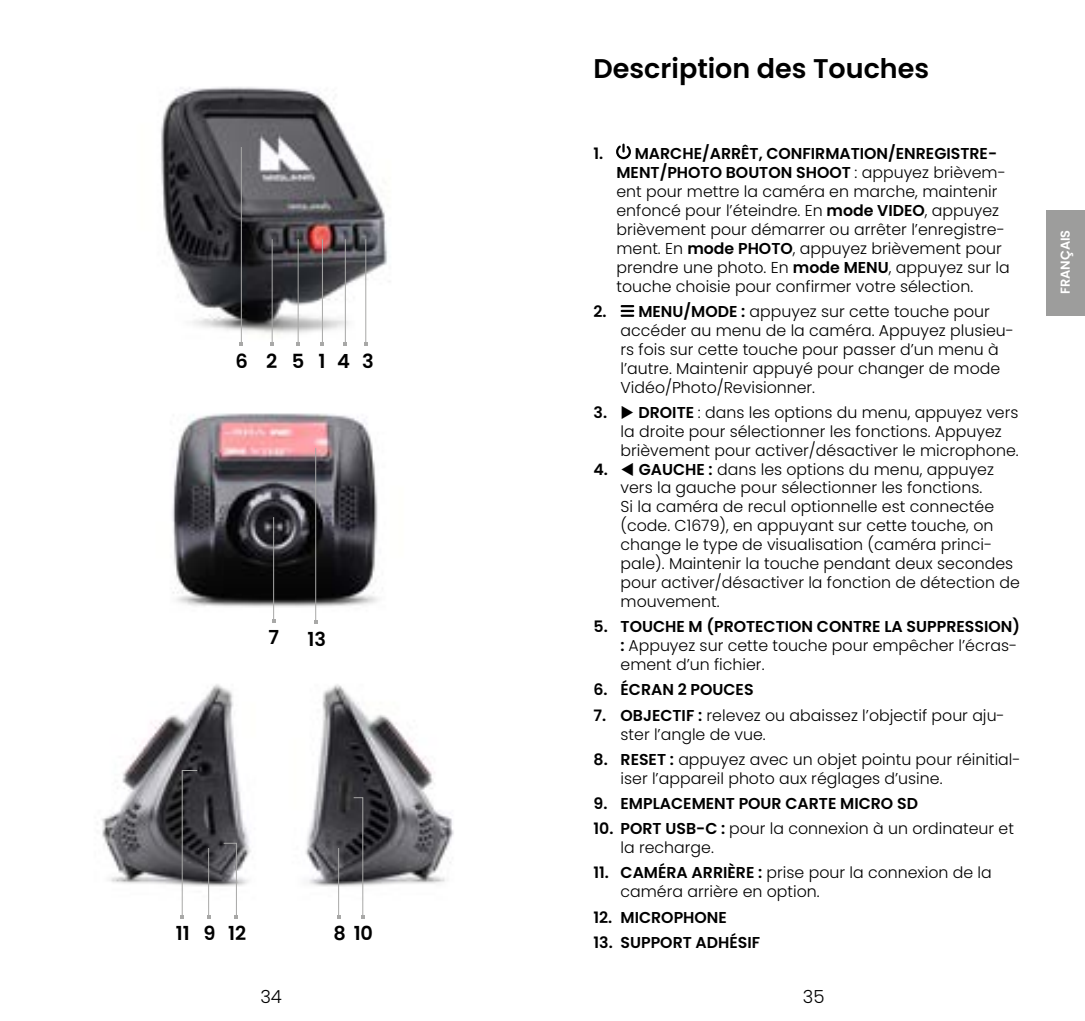
<style>
.page{position:relative;width:1085px;height:1021px;background:#fff}
.page>*{position:absolute;margin:0;border:0;box-sizing:border-box;transform-origin:0 0}
.t1{font:600 27px "Poppins";color:#000}
.t2{font:600 19.35px "Poppins";letter-spacing:.3em;color:#000}
.t3{font:300 18px "Poppins";color:#000}
.t4{font:300 15.75px/18.9px "Poppins";color:#000}
.t5{font:600 15.75px "Poppins";color:#000}
.t6{font:600 13.05px "Poppins";color:#fff}
.s1{font-weight:600}
</style>
<div class="page">
<div style="left:1046px;top:210px;width:38px;height:106px;background:#9d9d9c"></div>
<img style="left:101px;top:684px;width:353px;height:235px">
<hr style="left:338px;top:848px;width:1px;height:68px;background:#a8a8a7">
<svg style="left:336px;top:914px;width:4px;height:4px"></svg>
<svg style="left:352px;top:796px;width:12px;height:122px"></svg>
<hr style="left:208px;top:848px;width:1px;height:68px;background:#a8a8a7">
<svg style="left:223px;top:842px;width:15px;height:76px"></svg>
<svg style="left:180px;top:769px;width:18px;height:149px"></svg>
<img style="left:172px;top:413px;width:206px;height:211px">
<hr style="left:273px;top:517px;width:1px;height:103px;background:#a8a8a7">
<hr style="left:315px;top:448px;width:1px;height:174px;background:#a8a8a7">
<img style="left:161px;top:87px;width:229px;height:259px">
<hr style="left:322px;top:239px;width:1px;height:105px;background:#a8a8a7">
<svg style="left:320px;top:342px;width:4px;height:4px"></svg>
<hr style="left:297px;top:239px;width:1px;height:105px;background:#a8a8a7">
<svg style="left:296px;top:342px;width:4px;height:4px"></svg>
<hr style="left:272px;top:239px;width:1px;height:105px;background:#a8a8a7">
<svg style="left:270px;top:342px;width:4px;height:4px"></svg>
<hr style="left:241px;top:147px;width:1px;height:197px;background:#a8a8a7">
<svg style="left:239px;top:342px;width:4px;height:4px"></svg>
<hr style="left:345px;top:239px;width:1px;height:105px;background:#a8a8a7">
<svg style="left:343px;top:342px;width:4px;height:4px"></svg>
<hr style="left:365px;top:239px;width:1px;height:105px;background:#a8a8a7">
<svg style="left:616px;top:143px;width:15px;height:17px"></svg>
<svg style="left:621px;top:305px;width:12px;height:12px"></svg>
<p class="t2" style="left:235px;top:349px;width:140px">6 25143</p>
<p class="t2" style="left:268px;top:626px;width:12px">7</p>
<p class="t2" style="left:307px;top:628px;width:20px">13</p>
<p class="t2" style="left:176px;top:922px;width:72px">11 9 12</p>
<p class="t2" style="left:333px;top:922px;width:41px">8 10</p>
<h1 class="t1" style="left:593px;top:53px;width:337px">Description des Touches</h1>
<p class="t4" style="left:616px;top:144px;width:395px;text-indent:-23px"><span class="s1">1. MARCHE/ARRÊT, CONFIRMATION/ENREGISTRE-MENT/PHOTO BOUTON SHOOT</span> : appuyez brièvem&shy;ent pour mettre la caméra en marche, maintenir enfoncé pour l’éteindre. En <span class="s1">mode VIDEO</span>, appuyez brièvement pour démarrer ou arrêter l’enregistre&shy;ment. En <span class="s1">mode PHOTO</span>, appuyez brièvement pour prendre une photo. En <span class="s1">mode MENU</span>, appuyez sur la touche choisie pour confirmer votre sélection.</p>
<p class="t4" style="left:620px;top:302px;width:395px;text-indent:-27px"><span class="s1">2. MENU/MODE :</span> appuyez sur cette touche pour accéder au menu de la caméra. Appuyez plusieu&shy;rs fois sur cette touche pour passer d’un menu à l’autre. Maintenir appuyé pour changer de mode Vidéo/Photo/Revisionner.</p>
<p class="t4" style="left:620px;top:403px;width:399px;text-indent:-27px"><span class="s1">3.</span> ◆ <span class="s1">DROITE</span> : dans les options du menu, appuyez vers la droite pour sélectionner les fonctions. Appuyez brièvement pour activer/désactiver le microphone.</p>
<p class="t4" style="left:620px;top:459px;width:400px;text-indent:-27px"><span class="s1">4.</span> ▼ <span class="s1">GAUCHE :</span> dans les options du menu, appuyez vers la gauche pour sélectionner les fonctions.<br>Si la caméra de recul optionnelle est connectée (code. C1679), en appuyant sur cette touche, on change le type de visualisation (caméra princi&shy;pale). Maintenir la touche pendant deux secondes pour activer/désactiver la fonction de détection de mouvement.</p>
<p class="t4" style="left:620px;top:617px;width:401px;text-indent:-27px"><span class="s1">5. TOUCHE M (PROTECTION CONTRE LA SUPPRESSION) :</span> Appuyez sur cette touche pour empêcher l’écras&shy;ement d’un fichier.</p>
<p class="t5" style="left:593px;top:680px;width:161px">6. ÉCRAN 2 POUCES</p>
<p class="t4" style="left:620px;top:705px;width:385px;text-indent:-27px"><span class="s1">7. OBJECTIF :</span> relevez ou abaissez l’objectif pour aju&shy;ster l’angle de vue.</p>
<p class="t4" style="left:620px;top:750px;width:401px;text-indent:-27px"><span class="s1">8. RESET :</span> appuyez avec un objet pointu pour réinitial&shy;iser l’appareil photo aux réglages d’usine.</p>
<p class="t5" style="left:593px;top:794px;width:326px">9. EMPLACEMENT POUR CARTE MICRO SD</p>
<p class="t4" style="left:620px;top:819px;width:395px;text-indent:-27px"><span class="s1">10. PORT USB-C :</span> pour la connexion à un ordinateur et la recharge.</p>
<p class="t4" style="left:620px;top:863px;width:373px;text-indent:-27px"><span class="s1">11. CAMÉRA ARRIÈRE :</span> prise pour la connexion de la caméra arrière en option.</p>
<p class="t5" style="left:593px;top:908px;width:135px">12. MICROPHONE</p>
<p class="t5" style="left:593px;top:933px;width:168px">13. SUPPORT ADHÉSIF</p>
<p class="t3" style="left:260px;top:986px;width:23px">34</p>
<p class="t3" style="left:802px;top:986px;width:23px">35</p>
<p class="t6" style="left:1057px;top:294px;width:66px;rotate:-90deg">FRANÇAIS</p>
</div>
